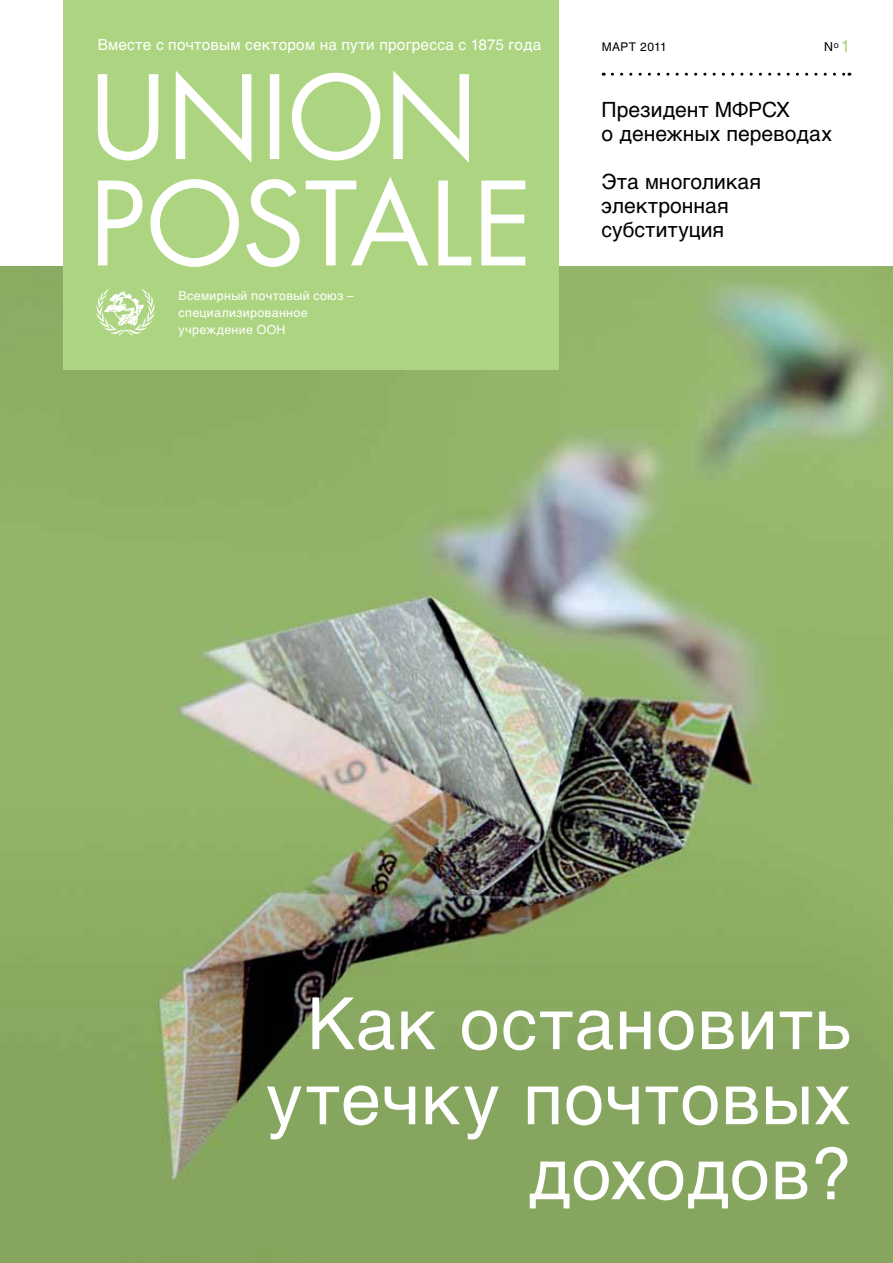
<style>
.page{position:relative;width:893px;height:1263px;background:#fff}
.page>*{position:absolute;margin:0;border:0;box-sizing:border-box;transform-origin:0 0}
.t1{font:72px/75px "Helvetica Cyr Upright";letter-spacing:.01em;color:#fff;text-align:right}
.t2{font:21px/24px "Helvetica Cyr Upright";color:#000}
.t3{font:17.1px "Helvetica Cyr Upright";color:#add581}
.t4{font:15.3px "Helvetica Cyr Upright";letter-spacing:.015em;color:#fff}
.t5{font:12.3px/17px "Helvetica Cyr Upright";letter-spacing:.025em;color:#fff}
.t6{font:12.3px "Helvetica Cyr Upright";color:#000}
.t7{font:12px "Helvetica Cyr Upright";letter-spacing:.035em;color:#000}
</style>
<div class="page">
<img style="left:0;top:266px;width:893px;height:997px">
<div style="left:64px;top:0;width:495px;height:370px;background:#add581"></div>
<svg style="left:612px;top:73px;width:238px;height:3px"></svg>
<svg style="left:98px;top:176px;width:427px;height:91px"></svg>
<svg style="left:98px;top:71px;width:371px;height:92px"></svg>
<svg style="left:97px;top:289px;width:57px;height:47px"></svg>
<p class="t4" style="left:98px;top:36px;width:445px">Вместе с почтовым сектором на пути прогресса с 1875 года</p>
<p class="t7" style="left:602px;top:41px;width:67px">МАРТ 2011</p>
<p class="t6" style="left:824px;top:40px;width:16px">N<sup>o</sup></p>
<p class="t3" style="left:841px;top:36px;width:11px">1</p>
<p class="t5" style="left:179px;top:288px;width:176px">Всемирный почтовый союз – специализированное учреждение ООН</p>
<p class="t2" style="left:602px;top:97px;width:232px">Президент МФРСХ<br>о денежных переводах</p>
<p class="t2" style="left:602px;top:170px;width:161px">Эта многоликая электронная субституция</p>
<h1 class="t1" style="left:266px;top:987px;width:586px">Как остановить утечку почтовых доходов?</h1>
</div>
